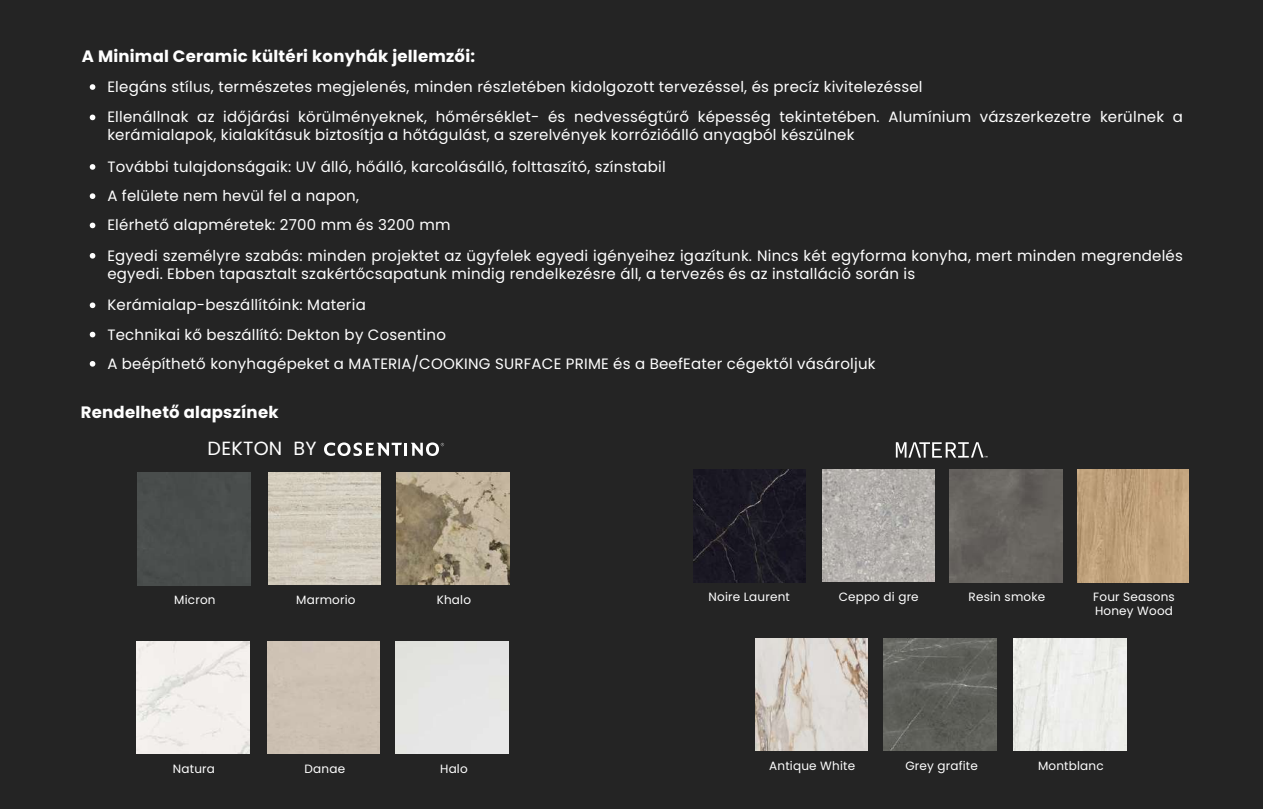
<style>
.page{position:relative;width:1263px;height:809px;background:#242424}
.page>*{position:absolute;margin:0;border:0;box-sizing:border-box;transform-origin:0 0}
.t1{font:19.05px "Poppins";letter-spacing:.015em;color:#fff}
.t2{font:700 16.5px "Poppins";letter-spacing:.015em;color:#fff}
.t3{font:15px/31.5px "Poppins";letter-spacing:.015em;color:#fff}
.t4{font:12px/14px "Poppins";letter-spacing:.015em;color:#fff}
</style>
<div class="page">
<svg style="left:90px;top:84px;width:5px;height:6px"></svg>
<svg style="left:90px;top:115px;width:5px;height:5px"></svg>
<svg style="left:90px;top:164px;width:5px;height:6px"></svg>
<svg style="left:90px;top:193px;width:5px;height:6px"></svg>
<svg style="left:90px;top:223px;width:5px;height:5px"></svg>
<svg style="left:90px;top:253px;width:5px;height:6px"></svg>
<svg style="left:90px;top:302px;width:5px;height:6px"></svg>
<svg style="left:90px;top:332px;width:5px;height:5px"></svg>
<svg style="left:90px;top:361px;width:5px;height:6px"></svg>
<img style="left:137px;top:641px;width:112px;height:113px">
<div style="left:138px;top:472px;width:112px;height:113px;background:#494d4c"></div>
<img style="left:397px;top:472px;width:112px;height:113px">
<img style="left:268px;top:472px;width:113px;height:113px">
<div style="left:396px;top:641px;width:112px;height:113px;background:#e5e5e5"></div>
<div style="left:267px;top:641px;width:113px;height:113px;background:#cdc1b3"></div>
<svg style="left:324px;top:442px;width:120px;height:14px"></svg>
<img style="left:1013px;top:638px;width:113px;height:113px">
<img style="left:755px;top:638px;width:112px;height:113px">
<img style="left:884px;top:638px;width:112px;height:113px">
<svg style="left:896px;top:442px;width:91px;height:16px"></svg>
<img style="left:693px;top:469px;width:113px;height:113px">
<img style="left:822px;top:469px;width:113px;height:113px">
<img style="left:950px;top:469px;width:112px;height:113px">
<img style="left:1078px;top:469px;width:110px;height:113px">
<p class="t2" style="left:82px;top:44px;width:395px">A Minimal Ceramic kültéri konyhák jellemzői:</p>
<p class="t3" style="left:107px;top:72px;width:1077px;line-height:30.3px">Elegáns stílus, természetes megjelenés, minden részletében kidolgozott tervezéssel, és precíz kivitelezéssel<br>Ellenállnak az időjárási körülményeknek, hőmérséklet- és nedvességtűrő képesség tekintetében. Alumínium vázszerkezetre kerülnek a</p>
<p class="t3" style="left:107px;top:119px;width:749px">kerámialapok, kialakításuk biztosítja a hőtágulást, a szerelvények korrózióálló anyagból készülnek<br>További tulajdonságaik: UV álló, hőálló, karcolásálló, folttaszító, színstabil</p>
<p class="t3" style="left:107px;top:181px;width:1077px;line-height:29.8px">A felülete nem hevül fel a napon,<br>Elérhető alapméretek: 2700 mm és 3200 mm<br>Egyedi személyre szabás: minden projektet az ügyfelek egyedi igényeihez igazítunk. Nincs két egyforma konyha, mert minden megrendelés</p>
<p class="t3" style="left:107px;top:258px;width:809px">egyedi. Ebben tapasztalt szakértőcsapatunk mindig rendelkezésre áll, a tervezés és az installáció során is<br>Kerámialap-beszállítóink: Materia</p>
<p class="t3" style="left:107px;top:320px;width:770px;line-height:29.2px">Technikai kő beszállító: Dekton by Cosentino<br>A beépíthető konyhagépeket a MATERIA/COOKING SURFACE PRIME és a BeefEater cégektől vásároljuk</p>
<p class="t2" style="left:81px;top:400px;width:199px">Rendelhető alapszínek</p>
<p class="t1" style="left:208px;top:435px;width:110px">DEKTON BY</p>
<p class="t4" style="left:174px;top:593px;width:43px">Micron</p>
<p class="t4" style="left:296px;top:593px;width:61px">Marmorio</p>
<p class="t4" style="left:437px;top:593px;width:36px">Khalo</p>
<p class="t4" style="left:709px;top:590px;width:83px">Noire Laurent</p>
<p class="t4" style="left:839px;top:590px;width:82px">Ceppo di gre</p>
<p class="t4" style="left:969px;top:590px;width:78px">Resin smoke</p>
<p class="t4" style="left:1093px;top:590px;width:83px">Four Seasons<br>Honey Wood</p>
<p class="t4" style="left:173px;top:762px;width:44px">Natura</p>
<p class="t4" style="left:305px;top:762px;width:42px">Danae</p>
<p class="t4" style="left:440px;top:762px;width:29px">Halo</p>
<p class="t4" style="left:769px;top:759px;width:87px">Antique White</p>
<p class="t4" style="left:905px;top:759px;width:74px">Grey grafite</p>
<p class="t4" style="left:1038px;top:759px;width:67px">Montblanc</p>
</div>
